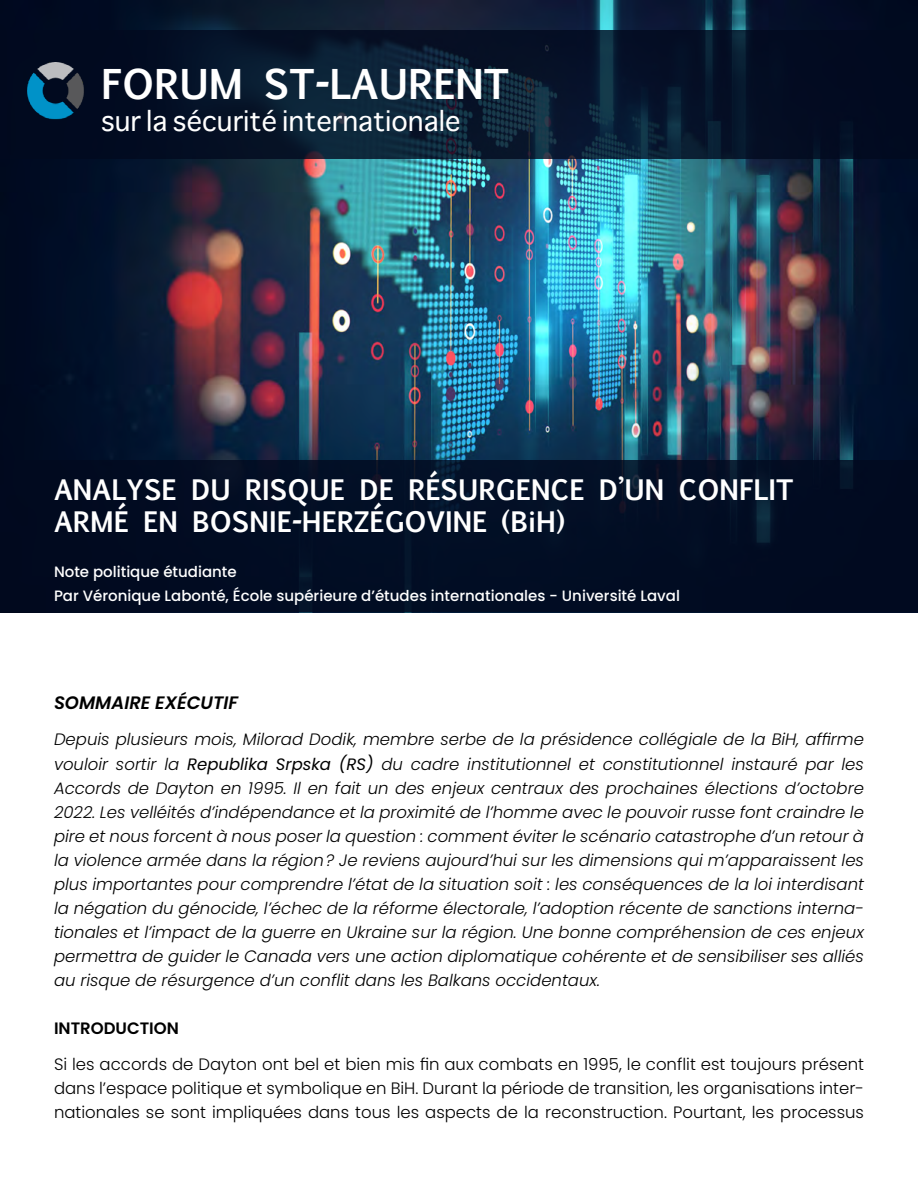
<style>
.page{position:relative;width:918px;height:1188px;background:#fff}
.page>*{position:absolute;margin:0;border:0;box-sizing:border-box;transform-origin:0 0}
.t1{font:700 39.3px "Euphemia UCAS";color:#fff}
.t2{font:700 27px/32.4px "Euphemia UCAS";color:#fff}
.t3{font:27px "Sathu";color:#fff}
.t4{font:italic 600 18px "Poppins";color:#000}
.t5{font:italic 300 16.5px/24px "Poppins";color:#000;text-align:justify}
.t6{font:300 16.5px/24px "Poppins";color:#000;text-align:justify}
.t7{font:600 16.5px "Poppins";color:#000}
.t8{font:500 15px/24px "Poppins";color:#fff}
.s1{font-weight:400}
</style>
<div class="page">
<img style="left:0;top:0;width:918px;height:460px">
<div style="left:0;top:460px;width:918px;height:152px;background:#020a1f"></div>
<svg style="left:0;top:30px;width:918px;height:129px;fill:#051026"></svg>
<img style="left:27px;top:62px;width:62px;height:66px">
<h1 class="t1" style="left:101px;top:54px;width:410px">FORUM ST-LAURENT</h1>
<h2 class="t3" style="left:101px;top:99px;width:361px">sur la sécurité internationale</h2>
<h2 class="t2" style="left:54px;top:473px;width:741px">ANALYSE DU RISQUE DE RÉSURGENCE D’UN CONFLIT<br>ARMÉ EN BOSNIE-HERZÉGOVINE (BiH)</h2>
<p class="t8" style="left:54px;top:560px;width:627px">Note politique étudiante<br>Par Véronique Labonté, École supérieure d’études internationales - Université Laval</p>
<p class="t4" style="left:54px;top:693px;width:186px">SOMMAIRE EXÉCUTIF</p>
<p class="t5" style="left:54px;top:728px;width:812px">Depuis plusieurs mois, Milorad Dodik, membre serbe de la présidence collégiale de la BiH, affirme vouloir sortir la <span class="s1">Republika Srpska (RS)</span> du cadre institutionnel et constitutionnel instauré par les Accords de Dayton en 1995. Il en fait un des enjeux centraux des prochaines élections d’octobre 2022. Les velléités d’indépendance et la proximité de l’homme avec le pouvoir russe font craindre le pire et nous forcent à nous poser la question : comment éviter le scénario catastrophe d’un retour à la violence armée dans la région? Je reviens aujourd’hui sur les dimensions qui m’apparaissent les plus importantes pour comprendre l’état de la situation soit : les conséquences de la loi interdisant la négation du génocide, l’échec de la réforme électorale, l’adoption récente de sanctions interna&shy;tionales et l’impact de la guerre en Ukraine sur la région. Une bonne compréhension de ces enjeux permettra de guider le Canada vers une action diplomatique cohérente et de sensibiliser ses alliés au risque de résurgence d’un conflit dans les Balkans occidentaux.</p>
<p class="t7" style="left:54px;top:1018px;width:126px">INTRODUCTION</p>
<p class="t6" style="left:54px;top:1052px;width:812px">Si les accords de Dayton ont bel et bien mis fin aux combats en 1995, le conflit est toujours présent dans l’espace politique et symbolique en BiH. Durant la période de transition, les organisations inter&shy;nationales se sont impliquées dans tous les aspects de la reconstruction. Pourtant, les processus</p>
</div>
